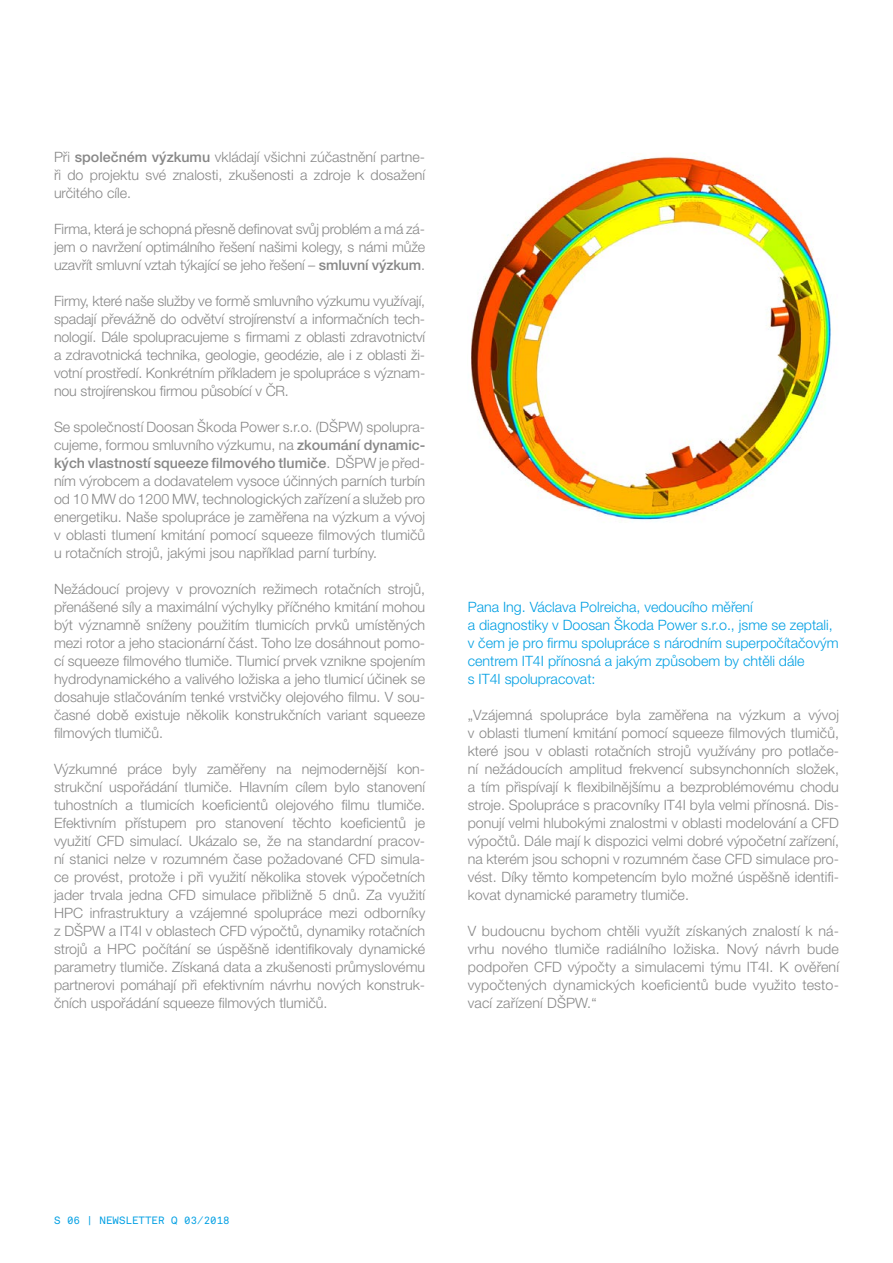
<style>
.page{position:relative;width:893px;height:1263px;background:#fff}
.page>*{position:absolute;margin:0;border:0;box-sizing:border-box;transform-origin:0 0}
.t1{font:300 14.25px/18px "Helvetica Neue LT Pro";color:#878787;text-align:justify}
.t2{font:300 14.25px/18px "Helvetica Neue LT Pro";color:#009fe3}
.t3{font:10.5px "Akkurat Mono Pro";color:#009fe3}
.s1{font-weight:500}
</style>
<div class="page">
<img style="left:471px;top:152px;width:363px;height:368px">
<p class="t1" style="left:54px;top:148px;width:373px">Při <span class="s1">společném výzkumu</span> vkládají všichni zúčastnění partne&shy;ři do projektu své znalosti, zkušenosti a zdroje k dosažení určitého cíle.</p>
<p class="t1" style="left:54px;top:220px;width:373px">Firma, která je schopná přesně definovat svůj problém a má zá&shy;jem o navržení optimálního řešení našimi kolegy, s námi může uzavřít smluvní vztah týkající se jeho řešení – <span class="s1">smluvní výzkum</span>.</p>
<p class="t1" style="left:54px;top:292px;width:373px">Firmy, které naše služby ve formě smluvního výzkumu využívají, spadají převážně do odvětví strojírenství a informačních tech&shy;nologií. Dále spolupracujeme s firmami z oblasti zdravotnictví a zdravotnická technika, geologie, geodézie, ale i z oblasti ži&shy;votní prostředí. Konkrétním příkladem je spolupráce s význam&shy;nou strojírenskou firmou působící v ČR.</p>
<p class="t1" style="left:54px;top:418px;width:373px">Se společností Doosan Škoda Power s.r.o. (DŠPW) spolupra&shy;cujeme, formou smluvního výzkumu, na <span class="s1">zkoumání dynamic&shy;kých vlastností squeeze filmového tlumiče</span>. DŠPW je před&shy;ním výrobcem a dodavatelem vysoce účinných parních turbín od 10 MW do 1200 MW, technologických zařízení a služeb pro energetiku. Naše spolupráce je zaměřena na výzkum a vývoj v oblasti tlumení kmitání pomocí squeeze filmových tlumičů u rotačních strojů, jakými jsou například parní turbíny.</p>
<p class="t1" style="left:54px;top:580px;width:373px">Nežádoucí projevy v provozních režimech rotačních strojů, přenášené síly a maximální výchylky příčného kmitání mohou být významně sníženy použitím tlumicích prvků umístěných mezi rotor a jeho stacionární část. Toho lze dosáhnout pomo&shy;cí squeeze filmového tlumiče. Tlumicí prvek vznikne spojením hydrodynamického a valivého ložiska a jeho tlumicí účinek se dosahuje stlačováním tenké vrstvičky olejového filmu. V sou&shy;časné době existuje několik konstrukčních variant squeeze filmových tlumičů.</p>
<p class="t1" style="left:54px;top:760px;width:373px">Výzkumné práce byly zaměřeny na nejmodernější kon&shy;strukční uspořádání tlumiče. Hlavním cílem bylo stanovení tuhostních a tlumicích koeficientů olejového filmu tlumiče.<br>Efektivním přístupem pro stanovení těchto koeficientů je využití CFD simulací. Ukázalo se, že na standardní pracov&shy;ní stanici nelze v rozumném čase požadované CFD simula&shy;ce provést, protože i při využití několika stovek výpočetních jader trvala jedna CFD simulace přibližně 5 dnů. Za využití HPC infrastruktury a vzájemné spolupráce mezi odborníky z DŠPW a IT4I v oblastech CFD výpočtů, dynamiky rotačních strojů a HPC počítání se úspěšně identifikovaly dynamické parametry tlumiče. Získaná data a zkušenosti průmyslovému partnerovi pomáhají při efektivním návrhu nových konstruk&shy;čních uspořádání squeeze filmových tlumičů.</p>
<p class="t2" style="left:468px;top:598px;width:372px">Pana Ing. Václava Polreicha, vedoucího měření<br>a diagnostiky v Doosan Škoda Power s.r.o., jsme se zeptali, v čem je pro firmu spolupráce s národním superpočítačovým centrem IT4I přínosná a jakým způsobem by chtěli dále<br>s IT4I spolupracovat:</p>
<p class="t1" style="left:468px;top:706px;width:373px">„Vzájemná spolupráce byla zaměřena na výzkum a vývoj v oblasti tlumení kmitání pomocí squeeze filmových tlumičů, které jsou v oblasti rotačních strojů využívány pro potlače&shy;ní nežádoucích amplitud frekvencí subsynchonních složek, a tím přispívají k flexibilnějšímu a bezproblémovému chodu stroje. Spolupráce s pracovníky IT4I byla velmi přínosná. Dis&shy;ponují velmi hlubokými znalostmi v oblasti modelování a CFD výpočtů. Dále mají k dispozici velmi dobré výpočetní zařízení, na kterém jsou schopni v rozumném čase CFD simulace pro&shy;vést. Díky těmto kompetencím bylo možné úspěšně identifi&shy;kovat dynamické parametry tlumiče.</p>
<p class="t1" style="left:468px;top:921px;width:373px">V budoucnu bychom chtěli využít získaných znalostí k ná&shy;vrhu nového tlumiče radiálního ložiska. Nový návrh bude podpořen CFD výpočty a simulacemi týmu IT4I. K ověření vypočtených dynamických koeficientů bude využito testo&shy;vací zařízení DŠPW.“</p>
<p class="t3" style="left:54px;top:1214px;width:177px">S 06 | NEWSLETTER Q 03/2018</p>
</div>
